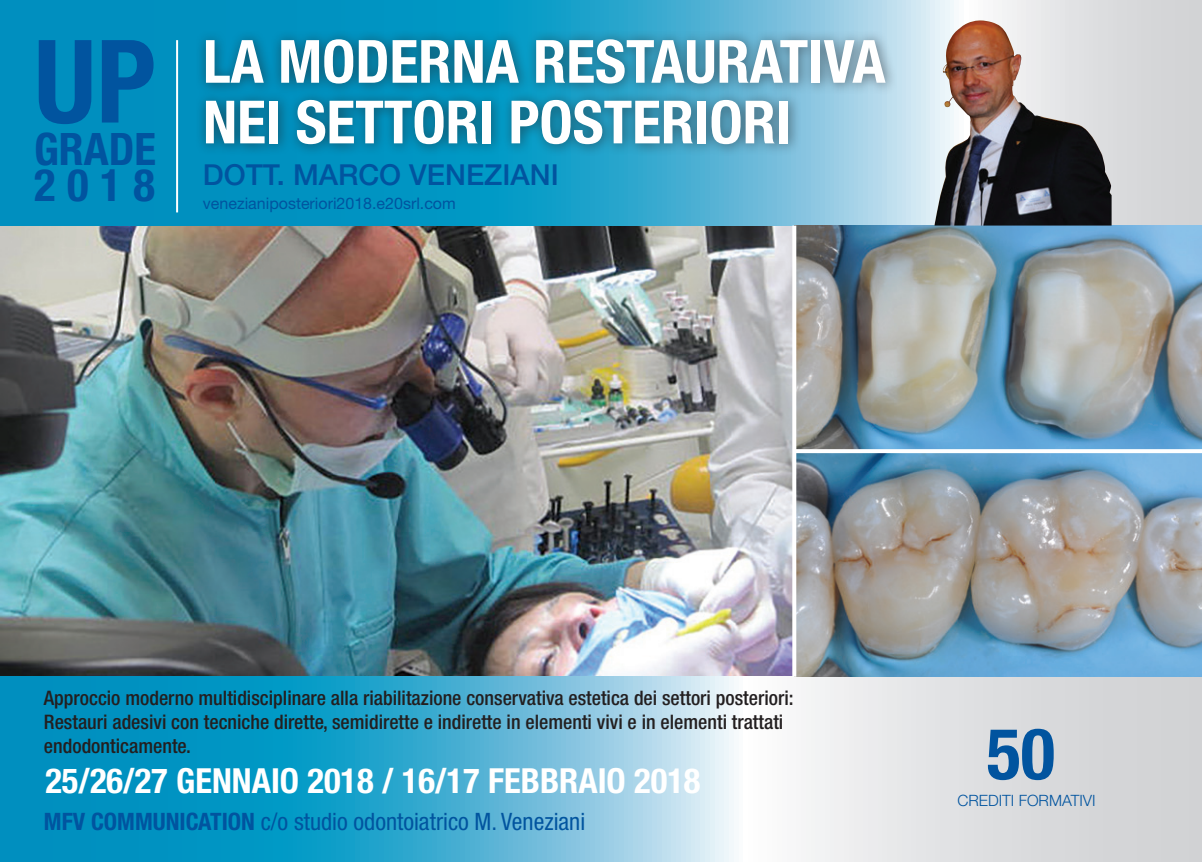
<style>
.page{position:relative;width:1202px;height:862px;background:#fff}
.page>*{position:absolute;margin:0;border:0;box-sizing:border-box;transform-origin:0 0}
.t1{font:700 condensed 115.4px "Helvetica Neue LT Std";color:#01549f}
.t2{font:700 condensed 71.2px "Helvetica Neue LT Std";color:#01549f}
.t3{font:700 condensed 59.6px/60.6px "Helvetica Neue LT Std";color:#fff}
.t4{font:700 condensed 44.8px/35.6px "Helvetica Neue LT Std";color:#01549f}
.t5{font:700 condensed 34.6px "Helvetica Neue LT Std";color:#fff}
.t6{font:500 29px "Helvetica Neue LT Std";color:#01549f}
.t7{font:condensed 24px "Helvetica Neue LT Std";color:#01549f}
.t8{font:500 condensed 20px/24px "Helvetica Neue LT Std";color:#231f20}
.t9{font:16px "Helvetica Neue LT Std";color:#01549f}
.t10{font:300 15.6px "Helvetica Neue LT Std";color:#01549f}
.s1{font-weight:700}
</style>
<div class="page">
<img style="left:0;top:226px;width:792px;height:451px">
<svg style="left:0;top:0;width:1202px;height:226px;background:#46abcd"></svg>
<svg style="left:0;top:677px;width:1202px;height:185px;background:#7fc1d8"></svg>
<div style="left:195px;top:29px;width:702px;height:127px;background:#231f20;opacity:.56"></div>
<img style="left:796px;top:226px;width:406px;height:451px">
<svg style="left:792px;top:226px;width:4px;height:451px"></svg>
<svg style="left:795px;top:449px;width:407px;height:4px"></svg>
<img style="left:934px;top:20px;width:177px;height:206px">
<hr style="left:176px;top:40px;width:2px;height:172px;background:#fff">
<h1 class="t1" style="left:34px;top:12px;width:123px">UP</h1>
<h3 class="t4" style="left:34px;top:131px;width:123px">GRADE<br>2018</h3>
<h3 class="t3" style="left:203px;top:30px;width:684px">LA MODERNA RESTAURATIVA<br>NEI SETTORI POSTERIORI</h3>
<h3 class="t6" style="left:203px;top:157px;width:357px">DOTT. MARCO VENEZIANI</h3>
<p class="t9" style="left:203px;top:194px;width:254px">venezianiposteriori2018.e20srl.com</p>
<p class="t8" style="left:44px;top:686px;width:751px">Approccio moderno multidisciplinare alla riabilitazione conservativa estetica dei settori posteriori:<br>Restauri adesivi con tecniche dirette, semidirette e indirette in elementi vivi e in elementi trattati endodonticamente.</p>
<h3 class="t5" style="left:45px;top:760px;width:657px">25/26/27 GENNAIO 2018 / 16/17 FEBBRAIO 2018</h3>
<p class="t7" style="left:44px;top:807px;width:543px"><span class="s1">MFV COMMUNICATION</span> c/o studio odontoiatrico M. Veneziani</p>
<h2 class="t2" style="left:987px;top:710px;width:70px">50</h2>
<p class="t10" style="left:957px;top:791px;width:140px">CREDITI FORMATIVI</p>
</div>
